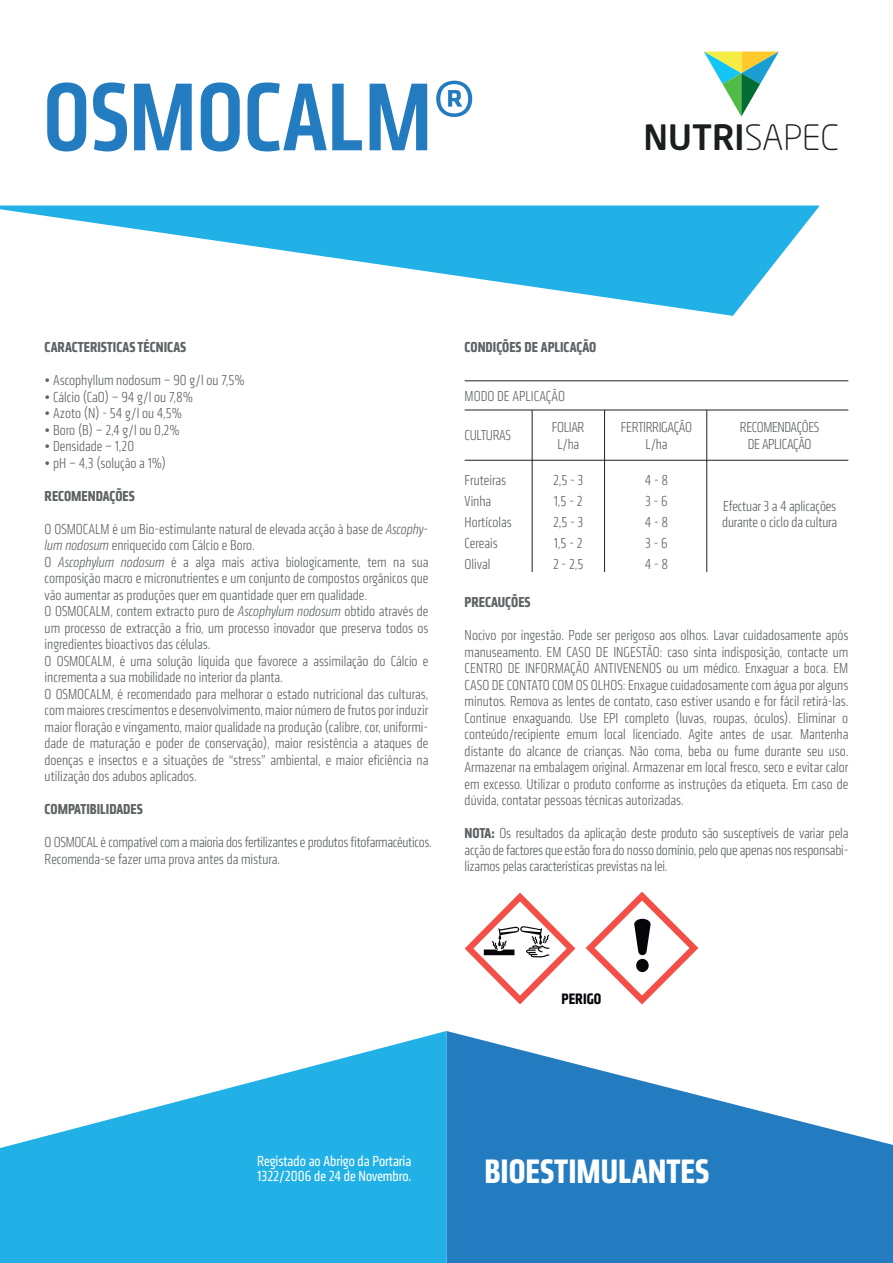
<style>
.page{position:relative;width:893px;height:1263px;background:#fff}
.page>*{position:absolute;margin:0;border:0;box-sizing:border-box;transform-origin:0 0}
.t1{font:500 condensed 100.05px "Klavika CH";color:#247cc0}
.t2{font:700 condensed 35.25px "Klavika CH";color:#fff}
.t3{font:500 34.5px "Neo Sans Std";color:#191e1f}
.t4{font:700 condensed 15.75px "Klavika CH";color:#05050a}
.t5{font:condensed 15.15px/15.1px "Klavika CH";color:#fff}
.t6{font:300 condensed 15px/16.5px "Klavika CH";color:#5e6365;text-align:justify}
.t7{font:300 condensed 15px/16.5px "Klavika CH";letter-spacing:-.02em;color:#5e6365}
.t8{font:700 condensed 15px "Klavika CH";color:#5e6365}
.t9{font:300 condensed 15px/16.5px "Klavika CH";letter-spacing:-.025em;color:#5e6365;text-align:center}
.s1{font-weight:300}
.s2{font-style:italic}
.s3{font-weight:700}
</style>
<div class="page">
<svg style="left:0;top:206px;width:820px;height:110px;fill:#21b1e6"></svg>
<svg style="left:446px;top:1031px;width:447px;height:232px;fill:#247cc0"></svg>
<svg style="left:0;top:1031px;width:446px;height:232px;fill:#21b1e6"></svg>
<svg style="left:704px;top:52px;width:75px;height:65px"></svg>
<hr style="left:465px;top:410px;width:383px;height:1px;background:#241f1f">
<hr style="left:465px;top:381px;width:383px;height:1px;background:#241f1f">
<hr style="left:465px;top:460px;width:383px;height:1px;background:#241f1f">
<hr style="left:532px;top:410px;width:1px;height:162px;background:#241f1f">
<hr style="left:604px;top:410px;width:1px;height:162px;background:#241f1f">
<hr style="left:706px;top:410px;width:1px;height:162px;background:#241f1f">
<svg style="left:465px;top:892px;width:110px;height:112px"></svg>
<svg style="left:586px;top:892px;width:112px;height:112px"></svg>
<h1 class="t1" style="left:43px;top:54px;width:434px">OSMOCALM®</h1>
<h3 class="t3" style="left:644px;top:116px;width:197px">NUTRI<span class="s1">SAPEC</span></h3>
<p class="t8" style="left:45px;top:338px;width:143px">CARACTERISTICAS TÉCNICAS</p>
<p class="t6" style="left:45px;top:372px;width:202px">• Ascophyllum nodosum – 90 g/l ou 7,5%</p>
<p class="t6" style="left:45px;top:389px;width:150px">• Cálcio (CaO) – 94 g/l ou 7,8%</p>
<p class="t6" style="left:45px;top:405px;width:139px">• Azoto (N) - 54 g/l ou 4,5%</p>
<p class="t6" style="left:45px;top:422px;width:137px">• Boro (B) – 2,4 g/l ou 0,2%</p>
<p class="t6" style="left:45px;top:438px;width:91px">• Densidade – 1,20</p>
<p class="t6" style="left:45px;top:455px;width:123px">• pH – 4,3 (solução a 1%)</p>
<p class="t8" style="left:45px;top:486px;width:92px">RECOMENDAÇÕES</p>
<p class="t6" style="left:45px;top:521px;width:385px;text-align:left">O OSMOCALM é um Bio-estimulante natural de elevada acção à base de <span class="s2">Ascophy&shy;lum nodosum</span> enriquecido com Cálcio e Boro.<br>O <span class="s2">Ascophylum nodosum</span> é a alga mais activa biologicamente, tem na sua composição macro e micronutrientes e um conjunto de compostos orgânicos que vão aumentar as produções quer em quantidade quer em qualidade.<br>O OSMOCALM, contem extracto puro de <span class="s2">Ascophylum nodosum</span> obtido através de um processo de extracção a frio, um processo inovador que preserva todos os ingredientes bioactivos das células.<br>O OSMOCALM, é uma solução líquida que favorece a assimilação do Cálcio e incrementa a sua mobilidade no interior da planta.<br>O OSMOCALM, é recomendado para melhorar o estado nutricional das culturas, com maiores crescimentos e desenvolvimento, maior número de frutos por induzir maior floração e vingamento, maior qualidade na produção (calibre, cor, uniformi&shy;dade de maturação e poder de conservação), maior resistência a ataques de doenças e insectos e a situações de “stress” ambiental, e maior eficiência na utilização dos adubos aplicados.</p>
<p class="t8" style="left:45px;top:800px;width:100px">COMPATIBILIDADES</p>
<p class="t7" style="left:45px;top:834px;width:389px">O OSMOCAL é compatível com a maioria dos fertilizantes e produtos fitofarmacêuticos.<br>Recomenda-se fazer uma prova antes da mistura.</p>
<p class="t8" style="left:465px;top:337px;width:133px">CONDIÇÕES DE APLICAÇÃO</p>
<p class="t6" style="left:465px;top:388px;width:102px">MODO DE APLICAÇÃO</p>
<p class="t9" style="left:465px;top:427px;width:48px">CULTURAS</p>
<p class="t6" style="left:465px;top:470px;width:49px;line-height:21px;text-align:left">Fruteiras<br>Vinha<br>Hortícolas<br>Cereais<br>Olival</p>
<p class="t6" style="left:553px;top:470px;width:32px;line-height:21px">2,5 - 3<br>1,5 - 2<br>2,5 - 3<br>1,5 - 2<br>2 - 2,5</p>
<p class="t6" style="left:645px;top:470px;width:25px;line-height:21px">4 - 8<br>3 - 6<br>4 - 8<br>3 - 6<br>4 - 8</p>
<p class="t9" style="left:621px;top:419px;width:73px">FERTIRRIGAÇÃO<br>L/ha</p>
<p class="t9" style="left:552px;top:419px;width:34px">FOLIAR<br>L/ha</p>
<p class="t9" style="left:740px;top:419px;width:81px">RECOMENDAÇÕES<br>DE APLICAÇÃO</p>
<p class="t6" style="left:722px;top:497px;width:116px">Efectuar 3 a 4 aplicações durante o ciclo da cultura</p>
<p class="t8" style="left:465px;top:593px;width:67px">PRECAUÇÕES</p>
<p class="t6" style="left:465px;top:627px;width:385px">Nocivo por ingestão. Pode ser perigoso aos olhos. Lavar cuidadosamente após manuseamento. EM CASO DE INGESTÃO: caso sinta indisposição, contacte um CENTRO DE INFORMAÇÃO ANTIVENENOS ou um médico. Enxaguar a boca. EM CASO DE CONTATO COM OS OLHOS: Enxague cuidadosamente com água por alguns minutos. Remova as lentes de contato, caso estiver usando e for fácil retirá-las.<br>Continue enxaguando. Use EPI completo (luvas, roupas, óculos). Eliminar o conteúdo/recipiente emum local licenciado. Agite antes de usar. Mantenha distante do alcance de crianças. Não coma, beba ou fume durante seu uso.<br>Armazenar na embalagem original. Armazenar em local fresco, seco e evitar calor em excesso. Utilizar o produto conforme as instruções da etiqueta. Em caso de dúvida, contatar pessoas técnicas autorizadas.</p>
<p class="t6" style="left:465px;top:825px;width:385px"><span class="s3">NOTA:</span> Os resultados da aplicação deste produto são susceptíveis de variar pela acção de factores que estão fora do nosso domínio, pelo que apenas nos responsabi&shy;lizamos pelas características previstas na lei.</p>
<p class="t4" style="left:562px;top:989px;width:41px">PERIGO</p>
<p class="t5" style="left:257px;top:1154px;width:156px">Registado ao Abrigo da Portaria<br>1322/2006 de 24 de Novembro.</p>
<h2 class="t2" style="left:485px;top:1148px;width:226px">BIOESTIMULANTES</h2>
</div>
